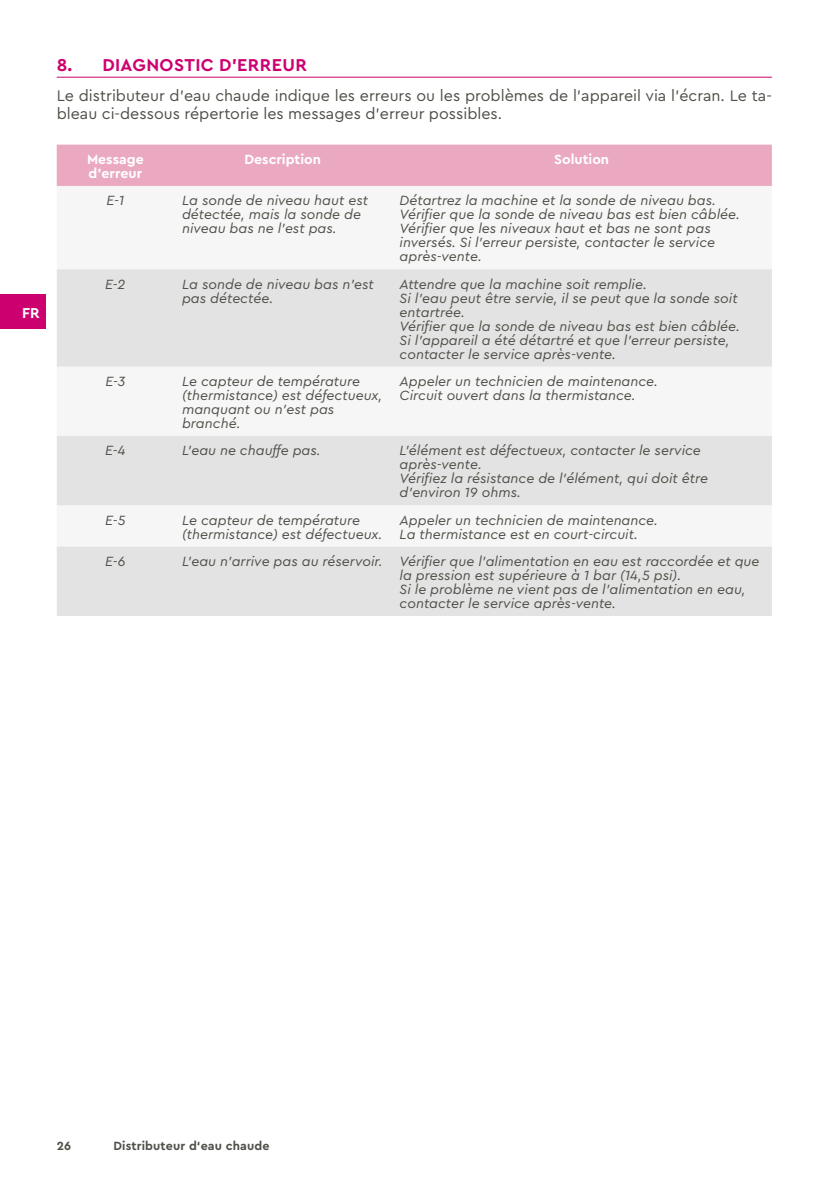
<style>
.page{position:relative;width:840px;height:1191px;background:#fff}
.page>*{position:absolute;margin:0;border:0;box-sizing:border-box;transform-origin:0 0}
.t1{font:700 18px "Cera PRO";letter-spacing:.02em;color:#cd006f}
.Grundtext{font:16px/18px "Cera PRO";color:#504f48}
.t2{font:700 15px "Cera PRO";color:#fff}
.Tabellentext_zentriert{font:italic 14px/14px "Cera PRO";color:#504f48}
.Tabellenkopf_zentriert{font:700 14px/14px "Cera PRO";color:#fff}
.t3{font:700 12.4px "Cera PRO";letter-spacing:.01em;color:#504f48}
</style>
<div class="page">
<div style="left:0;top:294px;width:45px;height:35px;background:#cd006f"></div>
<hr style="left:57px;top:77px;width:714px;height:1px;background:#cd006f">
<div style="left:57px;top:145px;width:714px;height:41px;background:#eaa9c0"></div>
<svg style="left:57px;top:269px;width:714px;height:347px;fill:#e3e3e3"></svg>
<p class="t2" style="left:22px;top:303px;width:19px">FR</p>
<p class="t1" style="left:57px;top:53px;width:251px">8. DIAGNOSTIC D’ERREUR</p>
<p class="Grundtext" style="left:57px;top:86px;width:716px">Le distributeur d’eau chaude indique les erreurs ou les problèmes de l’appareil via l’écran. Le ta&shy;bleau ci-dessous répertorie les messages d’erreur possibles.</p>
<p class="Tabellenkopf_zentriert" style="left:87px;top:152px;width:58px">Message d’erreur</p>
<p class="Tabellenkopf_zentriert" style="left:244px;top:152px;width:78px">Description</p>
<p class="Tabellenkopf_zentriert" style="left:554px;top:152px;width:56px">Solution</p>
<p class="Tabellentext_zentriert" style="left:106px;top:193px;width:19px">E-1</p>
<p class="Tabellentext_zentriert" style="left:182px;top:193px;width:187px">La sonde de niveau haut est détectée, mais la sonde de niveau bas ne l’est pas.</p>
<p class="Tabellentext_zentriert" style="left:399px;top:193px;width:318px">Détartrez la machine et la sonde de niveau bas.</p>
<p class="Tabellentext_zentriert" style="left:399px;top:207px;width:341px">Vérifier que la sonde de niveau bas est bien câblée.</p>
<p class="Tabellentext_zentriert" style="left:399px;top:221px;width:317px">Vérifier que les niveaux haut et bas ne sont pas inversés. Si l’erreur persiste, contacter le service après-vente.</p>
<p class="Tabellentext_zentriert" style="left:105px;top:276px;width:22px">E-2</p>
<p class="Tabellentext_zentriert" style="left:182px;top:276px;width:193px">La sonde de niveau bas n’est pas détectée.</p>
<p class="Tabellentext_zentriert" style="left:399px;top:276px;width:248px">Attendre que la machine soit remplie.</p>
<p class="Tabellentext_zentriert" style="left:399px;top:290px;width:339px">Si l’eau peut être servie, il se peut que la sonde soit entartrée.</p>
<p class="Tabellentext_zentriert" style="left:399px;top:318px;width:341px">Vérifier que la sonde de niveau bas est bien câblée.</p>
<p class="Tabellentext_zentriert" style="left:399px;top:332px;width:331px">Si l’appareil a été détartré et que l’erreur persiste, contacter le service après-vente.</p>
<p class="Tabellentext_zentriert" style="left:105px;top:374px;width:22px">E-3</p>
<p class="Tabellentext_zentriert" style="left:182px;top:374px;width:202px">Le capteur de température (thermistance) est défectueux, manquant ou n’est pas branché.</p>
<p class="Tabellentext_zentriert" style="left:399px;top:374px;width:260px">Appeler un technicien de maintenance.</p>
<p class="Tabellentext_zentriert" style="left:399px;top:388px;width:237px">Circuit ouvert dans la thermistance.</p>
<p class="Tabellentext_zentriert" style="left:105px;top:443px;width:22px">E-4</p>
<p class="Tabellentext_zentriert" style="left:182px;top:443px;width:140px">L’eau ne chauffe pas.</p>
<p class="Tabellentext_zentriert" style="left:399px;top:443px;width:302px">L’élément est défectueux, contacter le service après-vente.</p>
<p class="Tabellentext_zentriert" style="left:399px;top:471px;width:310px">Vérifiez la résistance de l’élément, qui doit être d’environ 19 ohms.</p>
<p class="Tabellentext_zentriert" style="left:105px;top:512px;width:22px">E-5</p>
<p class="Tabellentext_zentriert" style="left:182px;top:512px;width:202px">Le capteur de température (thermistance) est défectueux.</p>
<p class="Tabellentext_zentriert" style="left:399px;top:512px;width:260px">Appeler un technicien de maintenance.</p>
<p class="Tabellentext_zentriert" style="left:399px;top:526px;width:240px">La thermistance est en court-circuit.</p>
<p class="Tabellentext_zentriert" style="left:105px;top:553px;width:22px">E-6</p>
<p class="Tabellentext_zentriert" style="left:182px;top:553px;width:202px">L’eau n’arrive pas au réservoir.</p>
<p class="Tabellentext_zentriert" style="left:399px;top:553px;width:361px">Vérifier que l'alimentation en eau est raccordée et que la pression est supérieure à 1 bar (14,5 psi).</p>
<p class="Tabellentext_zentriert" style="left:399px;top:581px;width:347px">Si le problème ne vient pas de l’alimentation en eau, contacter le service après-vente.</p>
<p class="t3" style="left:57px;top:1137px;width:16px">26</p>
<p class="t3" style="left:113px;top:1137px;width:157px">Distributeur d‘eau chaude</p>
</div>
